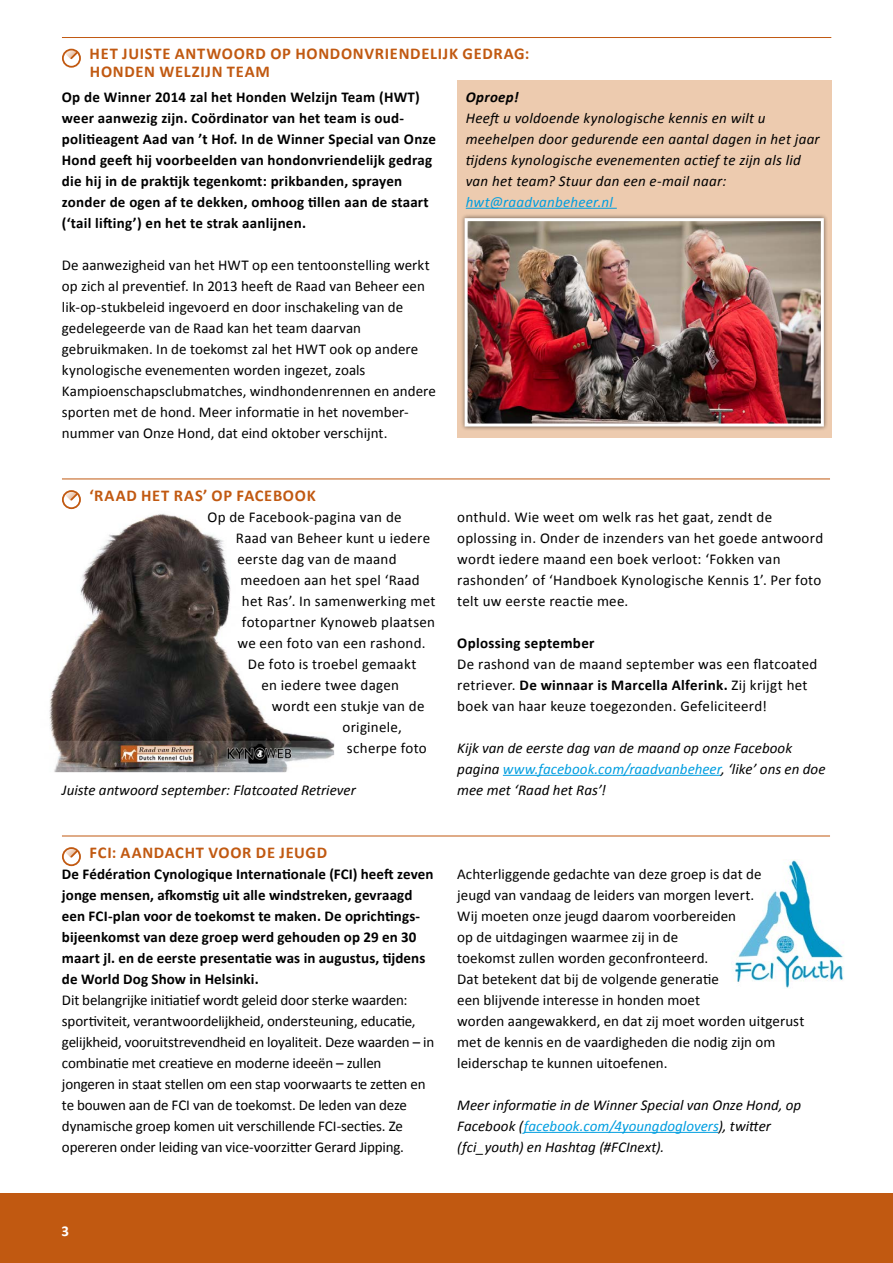
<style>
.page{position:relative;width:893px;height:1263px;background:#fff}
.page>*{position:absolute;margin:0;border:0;box-sizing:border-box;transform-origin:0 0}
.t1{font:700 16.5px/18px "Calibri";letter-spacing:.04em;color:#c15911}
.t2{font:15px/21px "Calibri";letter-spacing:.005em;color:#000}
.t3{font:700 15px/21px "Calibri";letter-spacing:.01em;color:#000}
.t4{font:italic 15px/21px "Calibri";letter-spacing:.005em;color:#000}
.t5{font:italic 15px "Calibri";letter-spacing:.015em;color:#009ee0}
.t6{font:italic 700 15px "Calibri";letter-spacing:.02em;color:#000}
.t7{font:700 15px "Calibri";color:#fff}
.s1{font-weight:700}
.s2{color:#009ee0}
</style>
<div class="page">
<div style="left:0;top:1194px;width:893px;height:69px;background:#c15911"></div>
<div style="left:457px;top:81px;width:374px;height:357px;background:#edcbaf"></div>
<img style="left:732px;top:859px;width:112px;height:129px">
<hr style="left:62px;top:37px;width:769px;height:1px;background:#c15911">
<div style="left:62px;top:49px;width:19px;height:19px;border:2px solid #c15911;border-radius:50%"></div>
<svg style="left:64px;top:49px;width:16px;height:12px"></svg>
<hr style="left:466px;top:208px;width:151px;height:1px;background:#009ee0">
<div style="left:460px;top:213px;width:368px;height:218px;background:#000;opacity:.5"></div>
<img style="left:469px;top:222px;width:351px;height:200px">
<div style="left:465px;top:218px;width:359px;height:208px;border:3px solid #fff"></div>
<img style="left:49px;top:495px;width:284px;height:276px">
<div style="left:32px;top:488px;width:305px;height:287px;border:3px solid #fff"></div>
<hr style="left:62px;top:479px;width:768px;height:1px;background:#c15911">
<div style="left:62px;top:490px;width:19px;height:19px;border:2px solid #c15911;border-radius:50%"></div>
<svg style="left:64px;top:490px;width:16px;height:12px"></svg>
<hr style="left:503px;top:775px;width:218px;height:1px;background:#009ee0">
<hr style="left:62px;top:836px;width:768px;height:1px;background:#c15911">
<div style="left:62px;top:847px;width:19px;height:19px;border:2px solid #c15911;border-radius:50%"></div>
<svg style="left:64px;top:847px;width:16px;height:12px"></svg>
<hr style="left:524px;top:1132px;width:194px;height:1px;background:#009ee0">
<p class="t1" style="left:90px;top:44px;width:441px">HET JUISTE ANTWOORD OP HONDONVRIENDELIJK GEDRAG:<br>HONDEN WELZIJN TEAM</p>
<p class="t3" style="left:62px;top:85px;width:376px">Op de Winner 2014 zal het Honden Welzijn Team (HWT) weer aanwezig zijn. Coördinator van het team is oud&shy;politieagent Aad van ’t Hof. In de Winner Special van Onze Hond geeft hij voorbeelden van hondonvriendelijk gedrag die hij in de praktijk tegenkomt: prikbanden, sprayen zonder de ogen af te dekken, omhoog tillen aan de staart (‘tail lifting’) en het te strak aanlijnen.</p>
<p class="t2" style="left:62px;top:253px;width:376px">De aanwezigheid van het HWT op een tentoonstelling werkt op zich al preventief. In 2013 heeft de Raad van Beheer een lik-op-stukbeleid ingevoerd en door inschakeling van de gedelegeerde van de Raad kan het team daarvan gebruikmaken. In de toekomst zal het HWT ook op andere kynologische evenementen worden ingezet, zoals Kampioenschapsclubmatches, windhondenrennen en andere sporten met de hond. Meer informatie in het november&shy;nummer van Onze Hond, dat eind oktober verschijnt.</p>
<p class="t6" style="left:466px;top:87px;width:54px">Oproep!</p>
<p class="t4" style="left:466px;top:106px;width:355px">Heeft u voldoende kynologische kennis en wilt u meehelpen door gedurende een aantal dagen in het jaar tijdens kynologische evenementen actief te zijn als lid van het team? Stuur dan een e-mail naar:</p>
<p class="t5" style="left:466px;top:192px;width:149px">hwt@raadvanbeheer.nl</p>
<p class="t1" style="left:90px;top:485px;width:228px">‘RAAD HET RAS’ OP FACEBOOK</p>
<p class="t2" style="left:207px;top:505px;width:196px">Op de Facebook-pagina van de</p>
<p class="t2" style="left:236px;top:526px;width:196px">Raad van Beheer kunt u iedere</p>
<p class="t2" style="left:237px;top:547px;width:161px">eerste dag van de maand</p>
<p class="t2" style="left:240px;top:568px;width:181px">meedoen aan het spel ‘Raad</p>
<p class="t2" style="left:242px;top:589px;width:195px">het Ras’. In samenwerking met</p>
<p class="t2" style="left:242px;top:610px;width:195px">fotopartner Kynoweb plaatsen</p>
<p class="t2" style="left:237px;top:631px;width:190px">we een foto van een rashond.</p>
<p class="t2" style="left:248px;top:652px;width:170px">De foto is troebel gemaakt</p>
<p class="t2" style="left:261px;top:673px;width:139px">en iedere twee dagen</p>
<p class="t2" style="left:272px;top:694px;width:154px">wordt een stukje van de</p>
<p class="t2" style="left:342px;top:715px;width:61px">originele,</p>
<p class="t2" style="left:347px;top:736px;width:81px">scherpe foto</p>
<p class="t4" style="left:62px;top:778px;width:295px">Juiste antwoord september: Flatcoated Retriever</p>
<p class="t1" style="left:90px;top:842px;width:239px">FCI: AANDACHT VOOR DE JEUGD</p>
<p class="t3" style="left:62px;top:862px;width:373px">De Fédération Cynologique Internationale (FCI) heeft zeven jonge mensen, afkomstig uit alle windstreken, gevraagd een FCI-plan voor de toekomst te maken. De oprichtings&shy;bijeenkomst van deze groep werd gehouden op 29 en 30 maart jl. en de eerste presentatie was in augustus, tijdens de World Dog Show in Helsinki.</p>
<p class="t2" style="left:62px;top:988px;width:374px">Dit belangrijke initiatief wordt geleid door sterke waarden: sportiviteit, verantwoordelijkheid, ondersteuning, educatie, gelijkheid, vooruitstrevendheid en loyaliteit. Deze waarden – in combinatie met creatieve en moderne ideeën – zullen jongeren in staat stellen om een stap voorwaarts te zetten en te bouwen aan de FCI van de toekomst. De leden van deze dynamische groep komen uit verschillende FCI-secties. Ze opereren onder leiding van vice-voorzitter Gerard Jipping.</p>
<p class="t2" style="left:457px;top:505px;width:367px">onthuld. Wie weet om welk ras het gaat, zendt de oplossing in. Onder de inzenders van het goede antwoord wordt iedere maand een boek verloot: ‘Fokken van rashonden’ of ‘Handboek Kynologische Kennis 1’. Per foto telt uw eerste reactie mee.</p>
<p class="t3" style="left:457px;top:631px;width:139px">Oplossing september</p>
<p class="t2" style="left:457px;top:652px;width:362px">De rashond van de maand september was een flatcoated retriever. <span class="s1">De winnaar is Marcella Alferink.</span> Zij krijgt het boek van haar keuze toegezonden. Gefeliciteerd!</p>
<p class="t4" style="left:457px;top:736px;width:370px">Kijk van de eerste dag van de maand op onze Facebook pagina <span class="s2">www.facebook.com/raadvanbeheer</span>, ‘like’ ons en doe mee met ‘Raad het Ras’!</p>
<p class="t2" style="left:457px;top:862px;width:349px">Achterliggende gedachte van deze groep is dat de<br>jeugd van vandaag de leiders van morgen levert.<br>Wij moeten onze jeugd daarom voorbereiden<br>op de uitdagingen waarmee zij in de<br>toekomst zullen worden geconfronteerd.<br>Dat betekent dat bij de volgende generatie<br>een blijvende interesse in honden moet<br>worden aangewakkerd, en dat zij moet worden uitgerust met de kennis en de vaardigheden die nodig zijn om leiderschap te kunnen uitoefenen.</p>
<p class="t4" style="left:457px;top:1093px;width:346px">Meer informatie in de Winner Special van Onze Hond, op<br>Facebook (<span class="s2">facebook.com/4youngdoglovers</span>), twitter (fci_youth) en Hashtag (#FCInext).</p>
<p class="t7" style="left:62px;top:1221px;width:9px">3</p>
</div>
